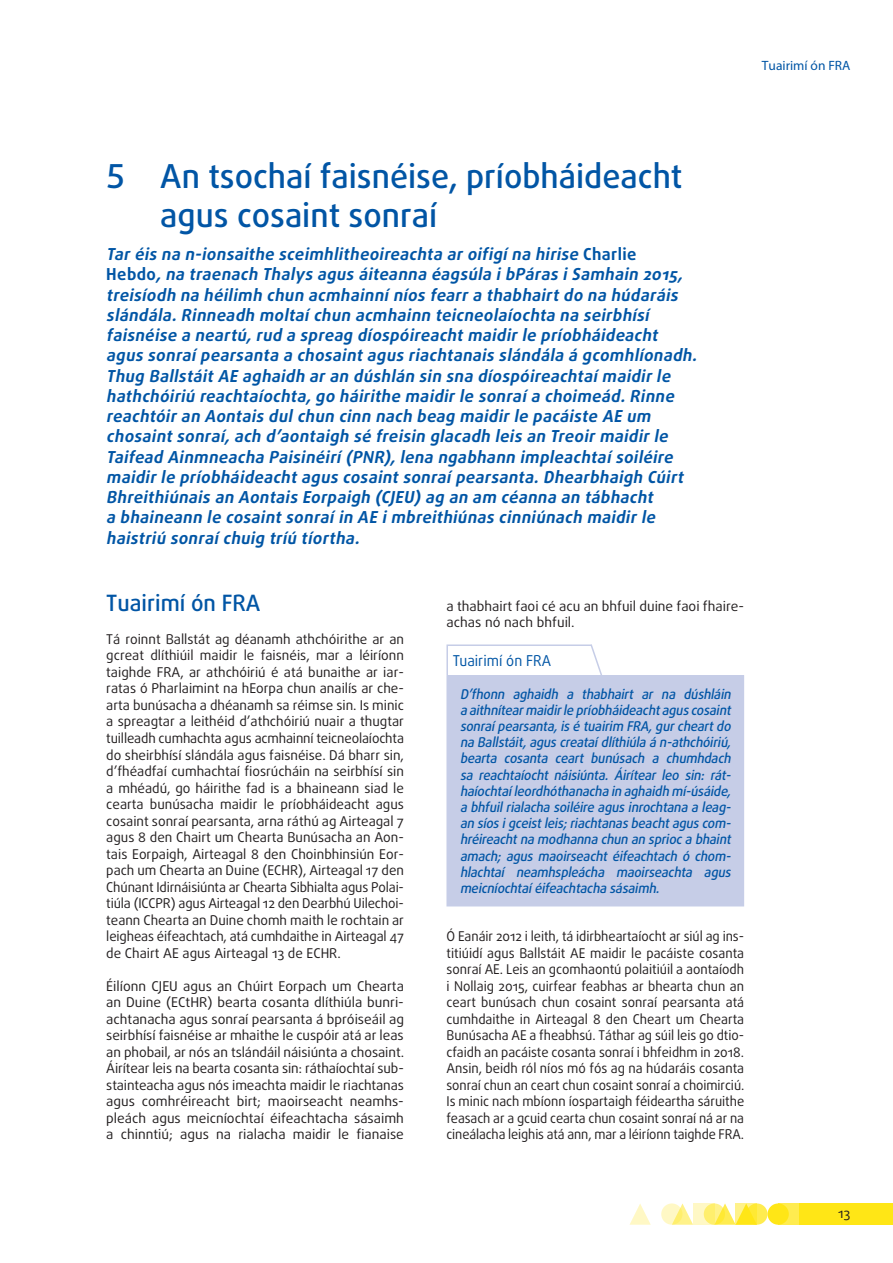
<style>
.page{position:relative;width:893px;height:1263px;background:#fff}
.page>*{position:absolute;margin:0;border:0;box-sizing:border-box;transform-origin:0 0}
.title_1{font:500 33px/39.6px "Daxline Pro";color:#0155a5}
.title_2{font:500 22.5px "Daxline Pro";color:#0155a5}
.intro_chapter{font:italic 700 16.5px/20.2px "Daxline Pro";color:#0155a5}
.opinion_header{font:15px "Daxline Pro";color:#0155a5;scale:.95 1}
.body_text{font:13.5px/16.5px "Daxline Pro";color:#231f20;text-align:justify}
.body_text-2{font:13.5px/16.5px "Daxline Pro";color:#231f20;text-align:justify;scale:.96 1}
.opinion_text{font:italic 500 13.5px/16.2px "Daxline Pro";color:#0155a5;text-align:justify;scale:.95 1}
.t1{font:13.5px "Myriad Pro";color:#0155a5}
.s1{font-style:normal}
</style>
<div class="page">
<div style="left:746px;top:1203px;width:21px;height:22px;background:#ffec50;border-radius:50%"></div>
<div style="left:778px;top:1203px;width:21px;height:22px;background:#ffec50"></div>
<div style="left:799px;top:1203px;width:94px;height:22px;background:#ffe616"></div>
<svg style="left:675px;top:1203px;width:18px;height:22px"></svg>
<svg style="left:629px;top:1204px;width:22px;height:21px"></svg>
<div style="left:767px;top:1203px;width:22px;height:22px;background:#ffe616;border-radius:50%"></div>
<svg style="left:718px;top:1203px;width:18px;height:22px"></svg>
<svg style="left:704px;top:1203px;width:21px;height:22px"></svg>
<svg style="left:661px;top:1203px;width:21px;height:22px"></svg>
<svg style="left:736px;top:1203px;width:21px;height:22px"></svg>
<svg style="left:693px;top:1203px;width:21px;height:22px"></svg>
<div style="left:447px;top:675px;width:296px;height:231px;background:#c6cde7"></div>
<hr style="left:743px;top:675px;width:1px;height:230px;background:#c6cde7">
<hr style="left:446px;top:675px;width:2px;height:230px;background:#c6cde7">
<hr style="left:446px;top:905px;width:146px;height:1px;background:#c6cde7">
<hr style="left:592px;top:905px;width:152px;height:1px;background:#c6cde7">
<hr style="left:446px;top:644px;width:146px;height:2px;background:#c6cde7">
<hr style="left:446px;top:646px;width:2px;height:29px;background:#c6cde7">
<svg style="left:589px;top:644px;width:13px;height:31px"></svg>
<p class="t1" style="left:762px;top:57px;width:90px">Tuairimí ón FRA</p>
<p class="title_1" style="left:160px;top:156px;width:524px;text-indent:-54px">5 An tsochaí faisnéise, príobháideacht agus cosaint sonraí</p>
<p class="intro_chapter" style="left:106px;top:244px;width:596px">Taréis na n-ionsaithe sceimhlitheoireachta aroifigína hirise <span class="s1">C h a r l i e<br>H e b d o</span>,na traenach Thalys agus áiteanna éagsúla ibPáras iSamhain 2015, treisíodh na héilimh chun acmhainníníos fearra thabhairtdo na húdaráis slándála.Rinneadh moltaíchun acmhainn teicneolaíochta na seirbhísí faisnéise a neartú,rud a spreag díospóireachtmaidirle príobháideacht agus sonraípearsanta a chosaintagus riachtanais slándála á gcomhlíonadh.<br>Thug BallstáitAE aghaidh aran dúshlán sin sna díospóireachtaímaidirle hathchóiriú reachtaíochta,go háirithe maidirle sonraía choimeád.Rinne reachtóiran Aontais dulchun cinn nach beag maidirle pacáiste AE um chosaintsonraí,ach d’aontaigh sé freisin glacadh leis an Treoirmaidirle Taifead Ainmneacha Paisinéirí(PNR),lena ngabhann impleachtaísoiléire maidirle príobháideachtagus cosaintsonraípearsanta.Dhearbhaigh Cúirt Bhreithiúnais an Aontais Eorpaigh (CJ EU) ag an am céanna an tábhacht<br>a bhaineann le cosaintsonraíin AE imbreithiúnas cinniúnach maidirle haistriú sonraíchuig tríú tíortha.</p>
<p class="title_2" style="left:106px;top:588px;width:156px">Tuairimí ón FRA</p>
<p class="body_text" style="left:106px;top:631px;width:299px">Tá roinnt Ballstát ag déanamh athchóirithe ar an gcreat dlíthiúil maidir le faisnéis, mar a léiríonn taighde FRA, ar athchóiriú é atá bunaithe ar iar&shy;ratas ó Pharlaimint na hEorpa chun anailís ar che&shy;arta bunúsacha a dhéanamh sa réimse sin. Is minic a spreagtar a leithéid d’athchóiriú nuair a thugtar tuilleadh cumhachta agus acmhainní teicneolaíochta do sheirbhísí slándála agus faisnéise. Dá bharr sin, d’fhéadfaí cumhachtaí fiosrúcháin na seirbhísí sin a mhéadú, go háirithe fad is a bhaineann siad le cearta bunúsacha maidir le príobháideacht agus cosaint sonraí pearsanta, arna ráthú ag Airteagal 7 agus 8 den Chairt um Chearta Bunúsacha an Aon&shy;tais Eorpaigh, Airteagal 8 den Choinbhinsiún Eor&shy;pach um Chearta an Duine (ECHR), Airteagal 17 den Chúnant Idirnáisiúnta ar Chearta Sibhialta agus Polai&shy;tiúla (ICCPR) agus Airteagal 12 den Dearbhú Uilechoi&shy;teann Chearta an Duine chomh maith le rochtain ar leigheas éifeachtach, atá cumhdaithe in Airteagal 47 de Chairt AE agus Airteagal 13 de ECHR.</p>
<p class="body_text" style="left:106px;top:977px;width:299px">Éilíonn CJEU agus an Chúirt Eorpach um Chearta an Duine (ECtHR) bearta cosanta dlíthiúla bunri&shy;achtanacha agus sonraí pearsanta á bpróiseáil ag seirbhísí faisnéise ar mhaithe le cuspóir atá ar leas an phobail, ar nós an tslándáil náisiúnta a chosaint.<br>Áirítear leis na bearta cosanta sin: ráthaíochtaí sub&shy;stainteacha agus nós imeachta maidir le riachtanas agus comhréireacht birt; maoirseacht neamhs&shy;pleách agus meicníochtaí éifeachtacha sásaimh a chinntiú; agus na rialacha maidir le fianaise</p>
<p class="body_text" style="left:446px;top:598px;width:299px">a thabhairt faoi cé acu an bhfuil duine faoi fhaire&shy;achas nó nach bhfuil.</p>
<p class="opinion_header" style="left:453px;top:650px;width:105px">Tuairimí ón FRA</p>
<p class="opinion_text" style="left:460px;top:686px;width:290px">D’fhonn aghaidh a thabhairt ar na dúshláin a aithnítearmaidirle príobháideachtaguscosaint sonraípearsanta,isé tuairim FRA,gurcheartdo na Ballstáit,aguscreataídlíthiúla á n-athchóiriú, bearta cosanta ceart bunúsach a chumhdach sa reachtaíocht náisiúnta. Áirítear leo sin: rát&shy;haíochtaíleordhóthanacha in aghaidh mí-úsáide, a bhfuilrialacha soiléire agusinrochtana a leag&shy;an síosigceistleis;riachtanasbeachtaguscom&shy;hréireachtna modhanna chun an sprioca bhaint amach; agus maoirseacht éifeachtach ó chom&shy;hlachtaí neamhspleácha maoirseachta agus meicníochtaíéifeachtacha sásaimh.</p>
<p class="body_text-2" style="left:446px;top:928px;width:312px">Ó Eanáir 2012 i leith, tá idirbheartaíocht ar siúl ag ins&shy;titiúidí agus Ballstáit AE maidir le pacáiste cosanta sonraí AE. Leis an gcomhaontú polaitiúil a aontaíodh i Nollaig 2015, cuirfear feabhas ar bhearta chun an ceart bunúsach chun cosaint sonraí pearsanta atá cumhdaithe in Airteagal 8 den Cheart um Chearta Bunúsacha AE a fheabhsú. Táthar ag súil leis go dtio&shy;cfaidh an pacáiste cosanta sonraí i bhfeidhm in 2018.<br>Ansin, beidh ról níos mó fós ag na húdaráis cosanta sonraí chun an ceart chun cosaint sonraí a choimirciú.<br>Is minic nach mbíonn íospartaigh féideartha sáruithe feasach ar a gcuid cearta chun cosaint sonraí ná ar na cineálacha leighis atá ann, mar a léiríonn taighde FRA.</p>
<p class="body_text" style="left:838px;top:1205px;width:14px">13</p>
</div>
